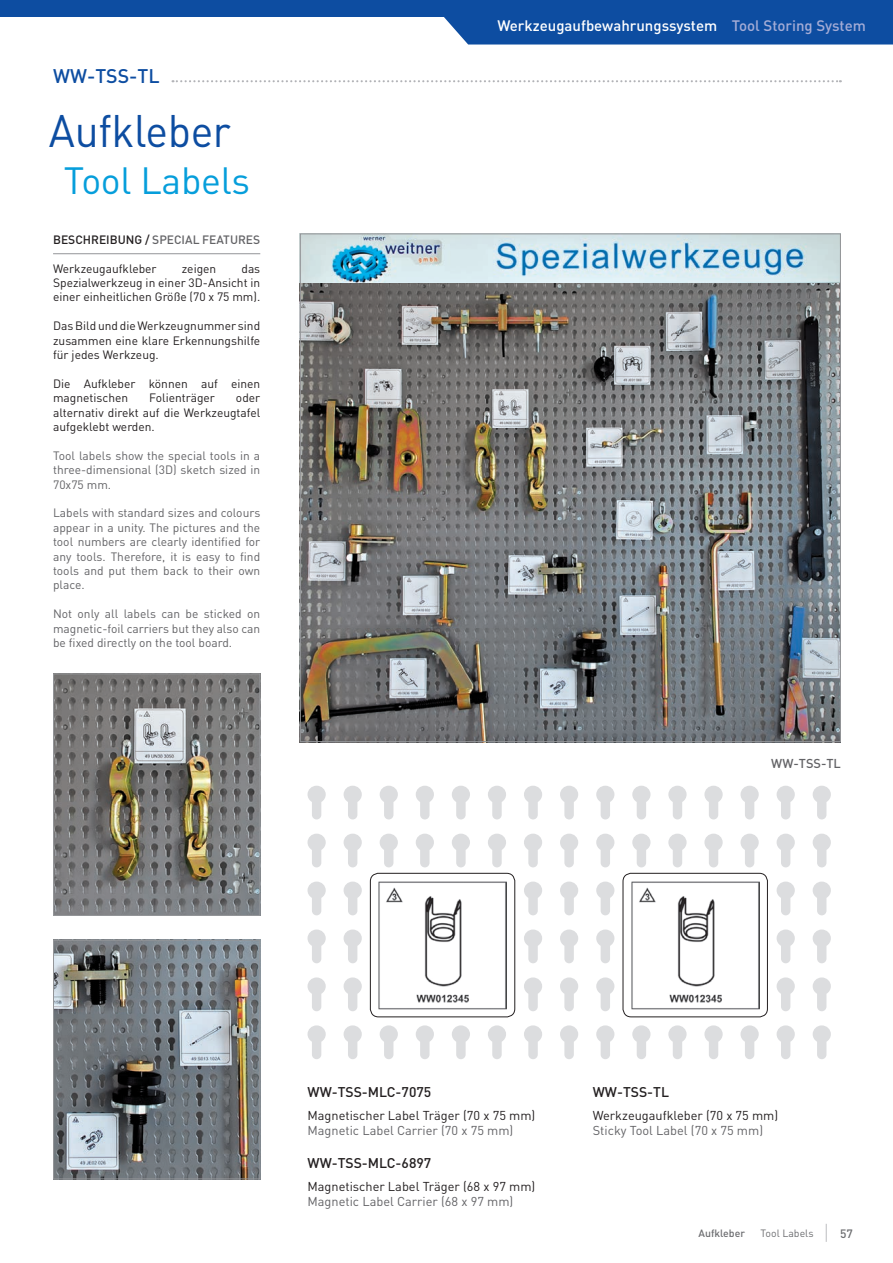
<style>
.page{position:relative;width:893px;height:1263px;background:#fff}
.page>*{position:absolute;margin:0;border:0;box-sizing:border-box;transform-origin:0 0}
.t1{font:45px "DIN Pro";letter-spacing:-.01em;color:#0d4da1;scale:.95 1}
.t2{font:37.5px "DIN Pro";letter-spacing:-.01em;color:#069edb}
.t3{font:500 19.5px "DIN Pro";color:#0d4da1}
.t4{font:500 15px "DIN Pro";color:#fff}
.t5{font:500 13.95px "DIN Pro";color:#231f20}
.t6{font:12.75px "DIN Pro";color:#231f20}
.t7{font:12.75px "DIN Pro";color:#636366}
.t8{font:500 12.75px "DIN Pro";color:#636366}
.t9{font:12px/14.4px "DIN Pro";color:#636366;text-align:justify}
.t10{font:12px/14.4px "DIN Pro";color:#231f20;text-align:justify}
.t11{font:500 12px "DIN Pro";color:#636366}
.t12{font:500 12px "DIN Pro";color:#6c6d70}
.t13{font:10.5px "DIN Pro";color:#6c6d70}
.t14{font:500 10.5px "DIN Pro";color:#6c6d70}
.s1{color:#231f20}
.s2{color:#a4acd6}
</style>
<div class="page">
<div style="left:444px;top:17px;width:449px;height:28px;background:#0d4da1"></div>
<div style="left:0;top:0;width:893px;height:17px;background:#0d4da1"></div>
<svg style="left:826px;top:1224px;width:1px;height:18px"></svg>
<svg style="left:173px;top:80px;width:665px;height:2px"></svg>
<hr style="left:53px;top:253px;width:207px;height:1px;background:#939598">
<img style="left:302px;top:235px;width:537px;height:505px">
<svg style="left:596px;top:786px;width:18px;height:33px"></svg>
<svg style="left:596px;top:834px;width:18px;height:33px"></svg>
<svg style="left:596px;top:881px;width:18px;height:34px"></svg>
<svg style="left:596px;top:929px;width:18px;height:34px"></svg>
<svg style="left:596px;top:977px;width:18px;height:34px"></svg>
<svg style="left:596px;top:1025px;width:18px;height:34px"></svg>
<svg style="left:632px;top:786px;width:18px;height:33px"></svg>
<svg style="left:632px;top:834px;width:18px;height:33px"></svg>
<svg style="left:632px;top:1025px;width:18px;height:34px"></svg>
<svg style="left:668px;top:786px;width:19px;height:33px"></svg>
<svg style="left:668px;top:834px;width:19px;height:33px"></svg>
<svg style="left:668px;top:1025px;width:19px;height:34px"></svg>
<svg style="left:704px;top:786px;width:19px;height:33px"></svg>
<svg style="left:704px;top:834px;width:19px;height:33px"></svg>
<svg style="left:704px;top:1025px;width:19px;height:34px"></svg>
<svg style="left:740px;top:786px;width:19px;height:33px"></svg>
<svg style="left:740px;top:834px;width:19px;height:33px"></svg>
<svg style="left:740px;top:1025px;width:19px;height:34px"></svg>
<svg style="left:777px;top:786px;width:18px;height:33px"></svg>
<svg style="left:777px;top:834px;width:18px;height:33px"></svg>
<svg style="left:777px;top:881px;width:18px;height:34px"></svg>
<svg style="left:777px;top:929px;width:18px;height:34px"></svg>
<svg style="left:777px;top:977px;width:18px;height:34px"></svg>
<svg style="left:777px;top:1025px;width:18px;height:34px"></svg>
<svg style="left:813px;top:786px;width:18px;height:33px"></svg>
<svg style="left:813px;top:834px;width:18px;height:33px"></svg>
<svg style="left:813px;top:881px;width:18px;height:34px"></svg>
<svg style="left:813px;top:929px;width:18px;height:34px"></svg>
<svg style="left:813px;top:977px;width:18px;height:34px"></svg>
<svg style="left:813px;top:1025px;width:18px;height:34px"></svg>
<svg style="left:344px;top:786px;width:18px;height:33px"></svg>
<svg style="left:344px;top:834px;width:18px;height:33px"></svg>
<svg style="left:344px;top:881px;width:18px;height:34px"></svg>
<svg style="left:344px;top:929px;width:18px;height:34px"></svg>
<svg style="left:344px;top:977px;width:18px;height:34px"></svg>
<svg style="left:344px;top:1025px;width:18px;height:34px"></svg>
<svg style="left:380px;top:786px;width:18px;height:33px"></svg>
<svg style="left:380px;top:834px;width:18px;height:33px"></svg>
<svg style="left:380px;top:1025px;width:18px;height:34px"></svg>
<svg style="left:416px;top:786px;width:18px;height:33px"></svg>
<svg style="left:416px;top:834px;width:18px;height:33px"></svg>
<svg style="left:416px;top:1025px;width:18px;height:34px"></svg>
<svg style="left:452px;top:786px;width:18px;height:33px"></svg>
<svg style="left:452px;top:834px;width:18px;height:33px"></svg>
<svg style="left:452px;top:1025px;width:18px;height:34px"></svg>
<svg style="left:488px;top:786px;width:18px;height:33px"></svg>
<svg style="left:488px;top:834px;width:18px;height:33px"></svg>
<svg style="left:488px;top:1025px;width:18px;height:34px"></svg>
<svg style="left:524px;top:786px;width:18px;height:33px"></svg>
<svg style="left:524px;top:834px;width:18px;height:33px"></svg>
<svg style="left:524px;top:881px;width:18px;height:34px"></svg>
<svg style="left:524px;top:929px;width:18px;height:34px"></svg>
<svg style="left:524px;top:977px;width:18px;height:34px"></svg>
<svg style="left:524px;top:1025px;width:18px;height:34px"></svg>
<svg style="left:560px;top:786px;width:18px;height:33px"></svg>
<svg style="left:560px;top:834px;width:18px;height:33px"></svg>
<svg style="left:560px;top:881px;width:18px;height:34px"></svg>
<svg style="left:560px;top:929px;width:18px;height:34px"></svg>
<svg style="left:560px;top:977px;width:18px;height:34px"></svg>
<svg style="left:560px;top:1025px;width:18px;height:34px"></svg>
<svg style="left:308px;top:786px;width:18px;height:33px"></svg>
<svg style="left:308px;top:834px;width:18px;height:33px"></svg>
<svg style="left:308px;top:881px;width:18px;height:34px"></svg>
<svg style="left:308px;top:929px;width:18px;height:34px"></svg>
<svg style="left:308px;top:977px;width:18px;height:34px"></svg>
<svg style="left:308px;top:1025px;width:18px;height:34px"></svg>
<div style="left:370px;top:873px;width:145px;height:144px;border:1px solid #231f20;border-radius:8px"></div>
<img style="left:379px;top:882px;width:127px;height:128px">
<div style="left:622px;top:873px;width:146px;height:144px;border:1px solid #231f20;border-radius:8px"></div>
<img style="left:631px;top:882px;width:128px;height:128px">
<img style="left:55px;top:675px;width:203px;height:239px">
<div style="left:53px;top:673px;width:207px;height:243px;border:1px solid #939598"></div>
<img style="left:55px;top:942px;width:203px;height:235px">
<div style="left:53px;top:940px;width:207px;height:239px;border:1px solid #939598"></div>
<h3 class="t3" style="left:53px;top:63px;width:108px">WW-TSS-TL</h3>
<h1 class="t1" style="left:49px;top:100px;width:193px">Aufkleber</h1>
<h2 class="t2" style="left:64px;top:155px;width:188px">Tool Labels</h2>
<p class="t11" style="left:53px;top:231px;width:209px"><span class="s1">BESCHREIBUNG /</span> SPECIAL FEATURES</p>
<p class="t10" style="left:53px;top:261px;width:105px">Werkzeugaufkleber</p>
<p class="t10" style="left:182px;top:261px;width:36px">zeigen</p>
<p class="t10" style="left:53px;top:261px;width:209px;text-indent:188px">das Spezialwerkzeug in einer 3D-Ansicht in einer einheitlichen Größe (70 x 75 mm).</p>
<p class="t10" style="left:53px;top:318px;width:209px">Das Bild und die Werkzeugnummer sind zusammen eine klare Erkennungshilfe für jedes Werkzeug.</p>
<p class="t10" style="left:53px;top:376px;width:209px">Die Aufkleber können auf einen magnetischen</p>
<p class="t10" style="left:149px;top:390px;width:67px">Folienträger</p>
<p class="t10" style="left:53px;top:390px;width:209px;text-indent:183px">oder alternativ direkt auf die Werkzeugtafel aufgeklebt werden.</p>
<p class="t9" style="left:53px;top:448px;width:209px">Tool labels show the special tools in a three-dimensional (3D) sketch sized in 70x75 mm.</p>
<p class="t9" style="left:53px;top:505px;width:209px">Labels with standard sizes and colours appear in a unity. The pictures and the tool numbers are clearly identified for any tools. Therefore, it is easy to find tools and put them back to their own place.</p>
<p class="t9" style="left:53px;top:606px;width:209px">Not only all labels can be sticked on magnetic-foil carriers but they also can be fixed directly on the tool board.</p>
<p class="t4" style="left:497px;top:15px;width:370px">Werkzeugaufbewahrungssystem <span class="s2">Tool Storing System</span></p>
<p class="t8" style="left:771px;top:754px;width:71px">WW-TSS-TL</p>
<p class="t5" style="left:308px;top:1082px;width:125px">WW-TSS-MLC-7075</p>
<p class="t6" style="left:308px;top:1106px;width:229px">Magnetischer Label Träger (70 x 75 mm)</p>
<p class="t7" style="left:308px;top:1122px;width:207px">Magnetic Label Carrier (70 x 75 mm)</p>
<p class="t5" style="left:308px;top:1153px;width:125px">WW-TSS-MLC-6897</p>
<p class="t6" style="left:308px;top:1177px;width:229px">Magnetischer Label Träger (68 x 97 mm)</p>
<p class="t7" style="left:308px;top:1192px;width:207px">Magnetic Label Carrier (68 x 97 mm)</p>
<p class="t5" style="left:593px;top:1082px;width:78px">WW-TSS-TL</p>
<p class="t6" style="left:593px;top:1106px;width:187px">Werkzeugaufkleber (70 x 75 mm)</p>
<p class="t7" style="left:593px;top:1122px;width:172px">Sticky Tool Label (70 x 75 mm)</p>
<p class="t14" style="left:698px;top:1226px;width:48px">Aufkleber</p>
<p class="t13" style="left:761px;top:1226px;width:54px">Tool Labels</p>
<p class="t12" style="left:840px;top:1225px;width:14px">57</p>
</div>
